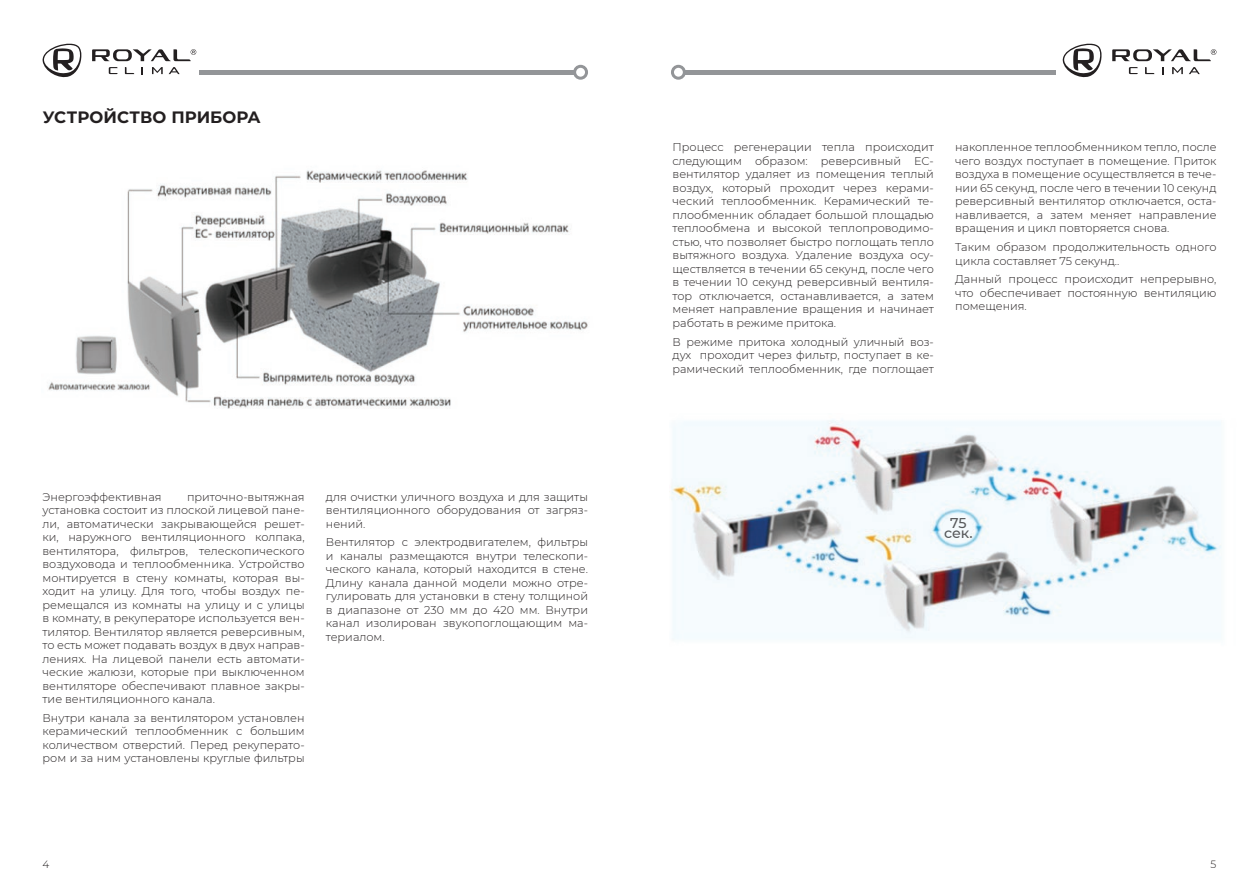
<style>
.page{position:relative;width:1259px;height:893px;background:#fff}
.page>*{position:absolute;margin:0;border:0;box-sizing:border-box;transform-origin:0 0}
.t1{font:700 16.5px "Montserrat";color:#231f20}
.t2{font:500 14.25px/10.2px "Montserrat";color:#57585a;text-align:center}
.t3{font:300 11.25px/13.5px "Montserrat";color:#231f20;text-align:justify}
.t4{font:300 10.5px "Montserrat";color:#231f20}
</style>
<div class="page">
<hr style="left:672px;top:71px;width:384px;height:4px;background:#939598">
<hr style="left:200px;top:71px;width:387px;height:4px;background:#939598">
<svg style="left:43px;top:43px;width:38px;height:35px"></svg>
<svg style="left:92px;top:49px;width:104px;height:12px"></svg>
<svg style="left:109px;top:67px;width:9px;height:7px"></svg>
<svg style="left:125px;top:67px;width:9px;height:7px"></svg>
<svg style="left:152px;top:67px;width:11px;height:7px"></svg>
<svg style="left:169px;top:67px;width:11px;height:7px"></svg>
<svg style="left:1062px;top:43px;width:39px;height:35px"></svg>
<svg style="left:1112px;top:49px;width:104px;height:12px"></svg>
<svg style="left:1129px;top:67px;width:8px;height:7px"></svg>
<svg style="left:1145px;top:67px;width:9px;height:7px"></svg>
<svg style="left:1172px;top:67px;width:10px;height:7px"></svg>
<svg style="left:1189px;top:67px;width:10px;height:7px"></svg>
<div style="left:672px;top:66px;width:12px;height:12px;background:#fff;border-radius:50%"></div>
<div style="left:671px;top:65px;width:15px;height:15px;border:3px solid #939598;border-radius:50%"></div>
<div style="left:574px;top:66px;width:12px;height:12px;background:#fff;border-radius:50%"></div>
<div style="left:573px;top:65px;width:15px;height:15px;border:3px solid #939598;border-radius:50%"></div>
<img style="left:48px;top:170px;width:540px;height:239px">
<img style="left:671px;top:420px;width:551px;height:219px">
<div style="left:942px;top:516px;width:30px;height:23px;background:#f4fafd;border-radius:50%"></div>
<h1 class="t1" style="left:43px;top:105px;width:219px">УСТРОЙСТВО ПРИБОРА</h1>
<p class="t3" style="left:43px;top:489px;width:121px">Энергоэффективная</p>
<p class="t3" style="left:43px;top:489px;width:264px;text-indent:144px">приточно-вытяжная установка состоит из плоской лицевой пане&shy;ли, автоматически закрывающейся решет&shy;ки, наружного вентиляционного колпака, вентилятора, фильтров, телескопического воздуховода и теплообменника. Устройство монтируется в стену комнаты, которая вы&shy;ходит на улицу. Для того, чтобы воздух пе&shy;ремещался из комнаты на улицу и с улицы в комнату, в рекуператоре используется вен&shy;тилятор. Вентилятор является реверсивным, то есть может подавать воздух в двух направ&shy;лениях. На лицевой панели есть автомати&shy;ческие жалюзи, которые при выключенном вентиляторе обеспечивают плавное закры&shy;тие вентиляционного канала.</p>
<p class="t3" style="left:43px;top:711px;width:264px">Внутри канала за вентилятором установлен керамический теплообменник с большим количеством отверстий. Перед рекуперато&shy;ром и за ним установлены круглые фильтры</p>
<p class="t3" style="left:326px;top:489px;width:264px">для очистки уличного воздуха и для защиты вентиляционного оборудования от загряз&shy;нений.</p>
<p class="t3" style="left:326px;top:535px;width:264px">Вентилятор с электродвигателем, фильтры и каналы размещаются внутри телескопи&shy;ческого канала, который находится в стене.<br>Длину канала данной модели можно отре&shy;гулировать для установки в стену толщиной в диапазоне от 230 мм до 420 мм. Внутри канал изолирован звукопоглощающим ма&shy;териалом.</p>
<p class="t3" style="left:672px;top:140px;width:263px">Процесс регенерации тепла происходит следующим образом: реверсивный ЕС&shy;вентилятор удаляет из помещения теплый воздух, который проходит через керами&shy;ческий теплообменник. Керамический те&shy;плообменник обладает большой площадью теплообмена и высокой теплопроводимо&shy;стью, что позволяет быстро поглощать тепло вытяжного воздуха. Удаление воздуха осу&shy;ществляется в течении 65 секунд, после чего в течении 10 секунд реверсивный вентиля&shy;тор отключается, останавливается, а затем меняет направление вращения и начинает работать в режиме притока.</p>
<p class="t3" style="left:672px;top:334px;width:263px">В режиме притока холодный уличный воз&shy;дух проходит через фильтр, поступает в ке&shy;рамический теплообменник, где поглощает</p>
<p class="t3" style="left:955px;top:140px;width:263px">накопленное теплообменником тепло, после чего воздух поступает в помещение. Приток воздуха в помещение осуществляется в тече&shy;нии 65 секунд, после чего в течении 10 секунд реверсивный вентилятор отключается, оста&shy;навливается, а затем меняет направление вращения и цикл повторяется снова.</p>
<p class="t3" style="left:955px;top:240px;width:263px">Таким образом продолжительность одного цикла составляет 75 секунд..</p>
<p class="t3" style="left:955px;top:272px;width:263px">Данный процесс происходит непрерывно, что обеспечивает постоянную вентиляцию помещения.</p>
<p class="t2" style="left:944px;top:517px;width:30px">75 сек.</p>
<p class="t4" style="left:43px;top:857px;width:8px">4</p>
<p class="t4" style="left:1210px;top:857px;width:7px">5</p>
</div>
